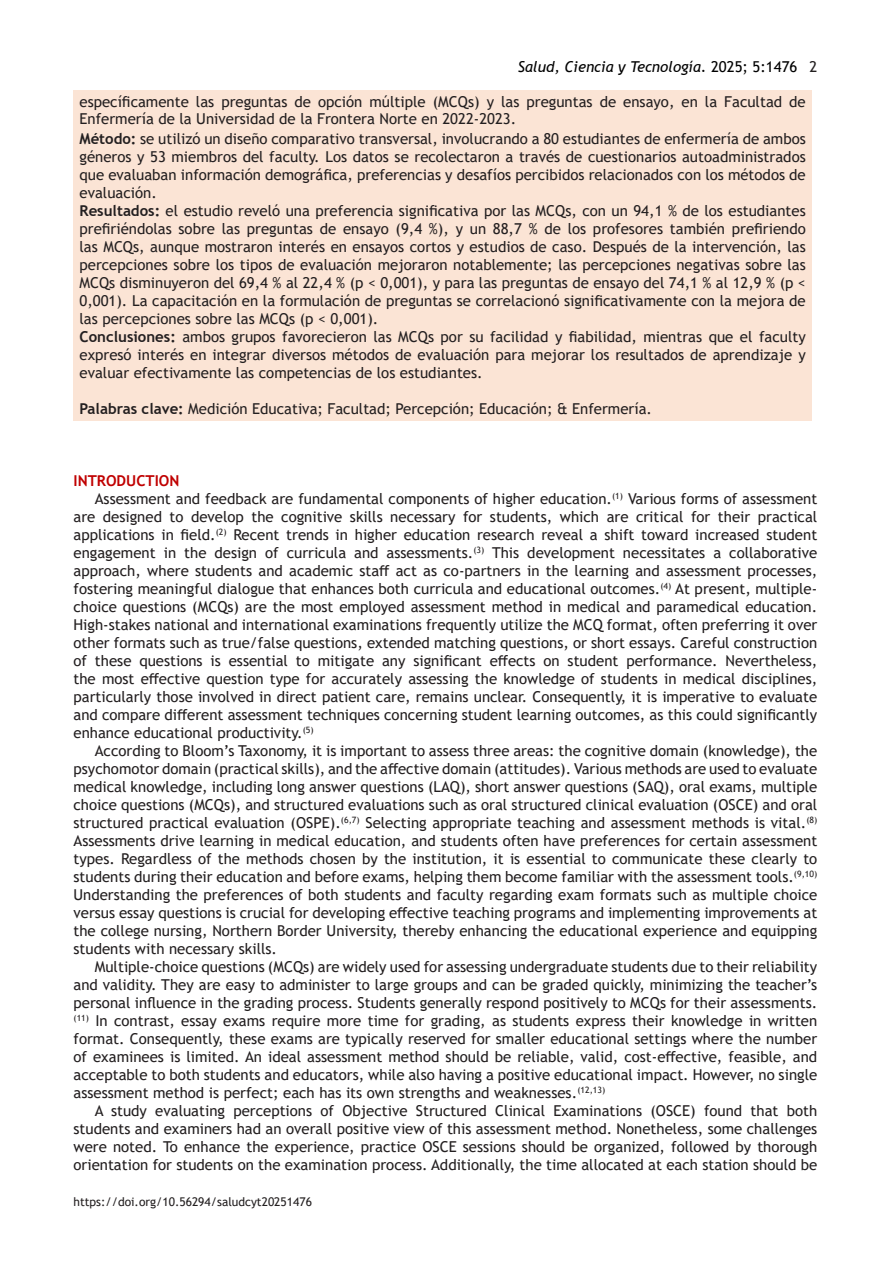
<style>
.page{position:relative;width:893px;height:1263px;background:#fff}
.page>*{position:absolute;margin:0;border:0;box-sizing:border-box;transform-origin:0 0}
.t1{font:15px/18px "Trebuchet MS";color:#231f20;text-align:justify}
.t2{font:italic 15px "Trebuchet MS";color:#000}
.t3{font:700 15px "Trebuchet MS";color:#c00000}
.t4{font:12px "Trebuchet MS";color:#231f20}
.s1{font-style:normal}
.s2{font-style:normal;color:#231f20}
.s3{font-weight:700}
</style>
<div class="page">
<div style="left:74px;top:90px;width:738px;height:330px;background:#fbe4d5"></div>
<p class="t2" style="left:518px;top:58px;width:301px">Salud, Ciencia y Tecnología. <span class="s1">2025; 5:1476</span> <span class="s2">2</span></p>
<p class="t1" style="left:80px;top:93px;width:728px;line-height:17.2px">específicamente las preguntas de opción múltiple (MCQs) y las preguntas de ensayo, en la Facultad de<br>Enfermería de la Universidad de la Frontera Norte en 2022-2023.</p>
<p class="t1" style="left:80px;top:130px;width:728px"><span class="s3">Método:</span> se utilizó un diseño comparativo transversal, involucrando a 80 estudiantes de enfermería de ambos géneros y 53 miembros del faculty. Los datos se recolectaron a través de cuestionarios autoadministrados que evaluaban información demográfica, preferencias y desafíos percibidos relacionados con los métodos de evaluación.</p>
<p class="t1" style="left:80px;top:202px;width:728px"><span class="s3">Resultados:</span> el estudio reveló una preferencia significativa por las MCQs, con un 94,1 % de los estudiantes prefiriéndolas sobre las preguntas de ensayo (9,4 %), y un 88,7 % de los profesores también prefiriendo las MCQs, aunque mostraron interés en ensayos cortos y estudios de caso. Después de la intervención, las percepciones sobre los tipos de evaluación mejoraron notablemente; las percepciones negativas sobre las MCQs disminuyeron del 69,4 % al 22,4 % (p &lt; 0,001), y para las preguntas de ensayo del 74,1 % al 12,9 % (p &lt; 0,001). La capacitación en la formulación de preguntas se correlacionó significativamente con la mejora de las percepciones sobre las MCQs (p &lt; 0,001).</p>
<p class="t1" style="left:80px;top:328px;width:728px"><span class="s3">Conclusiones:</span> ambos grupos favorecieron las MCQs por su facilidad y fiabilidad, mientras que el faculty expresó interés en integrar diversos métodos de evaluación para mejorar los resultados de aprendizaje y evaluar efectivamente las competencias de los estudiantes.</p>
<p class="t1" style="left:80px;top:400px;width:574px"><span class="s3">Palabras clave:</span> Medición Educativa; Facultad; Percepción; Educación; &amp; Enfermería.</p>
<p class="t3" style="left:74px;top:471px;width:107px">INTRODUCTION</p>
<p class="t1" style="left:74px;top:490px;width:745px;text-indent:21px">Assessment and feedback are fundamental components of higher education.<sup>(1)</sup> Various forms of assessment are designed to develop the cognitive skills necessary for students, which are critical for their practical applications in field.<sup>(2)</sup> Recent trends in higher education research reveal a shift toward increased student engagement in the design of curricula and assessments.<sup>(3)</sup> This development necessitates a collaborative approach, where students and academic staff act as co-partners in the learning and assessment processes, fostering meaningful dialogue that enhances both curricula and educational outcomes.<sup>(4)</sup> At present, multiple&shy;choice questions (MCQs) are the most employed assessment method in medical and paramedical education.<br>High-stakes national and international examinations frequently utilize the MCQ format, often preferring it over other formats such as true/false questions, extended matching questions, or short essays. Careful construction of these questions is essential to mitigate any significant effects on student performance. Nevertheless, the most effective question type for accurately assessing the knowledge of students in medical disciplines, particularly those involved in direct patient care, remains unclear. Consequently, it is imperative to evaluate and compare different assessment techniques concerning student learning outcomes, as this could significantly enhance educational productivity.<sup>(5)</sup></p>
<p class="t1" style="left:74px;top:742px;width:745px;text-indent:21px">According to Bloom’s Taxonomy, it is important to assess three areas: the cognitive domain (knowledge), the psychomotor domain (practical skills), and the affective domain (attitudes). Various methods are used to evaluate medical knowledge, including long answer questions (LAQ), short answer questions (SAQ), oral exams, multiple choice questions (MCQs), and structured evaluations such as oral structured clinical evaluation (OSCE) and oral structured practical evaluation (OSPE).<sup>(6,7)</sup> Selecting appropriate teaching and assessment methods is vital.<sup>(8)<br></sup>Assessments drive learning in medical education, and students often have preferences for certain assessment types. Regardless of the methods chosen by the institution, it is essential to communicate these clearly to students during their education and before exams, helping them become familiar with the assessment tools.<sup>(9,10)<br></sup>Understanding the preferences of both students and faculty regarding exam formats such as multiple choice versus essay questions is crucial for developing effective teaching programs and implementing improvements at the college nursing, Northern Border University, thereby enhancing the educational experience and equipping students with necessary skills.</p>
<p class="t1" style="left:74px;top:958px;width:745px;text-indent:21px">Multiple-choice questions (MCQs) are widely used for assessing undergraduate students due to their reliability and validity. They are easy to administer to large groups and can be graded quickly, minimizing the teacher’s personal influence in the grading process. Students generally respond positively to MCQs for their assessments. <sup>(11)</sup> In contrast, essay exams require more time for grading, as students express their knowledge in written format. Consequently, these exams are typically reserved for smaller educational settings where the number of examinees is limited. An ideal assessment method should be reliable, valid, cost-effective, feasible, and acceptable to both students and educators, while also having a positive educational impact. However, no single assessment method is perfect; each has its own strengths and weaknesses.<sup>(12,13)</sup></p>
<p class="t1" style="left:74px;top:1102px;width:745px;text-indent:21px">A study evaluating perceptions of Objective Structured Clinical Examinations (OSCE) found that both students and examiners had an overall positive view of this assessment method. Nonetheless, some challenges were noted. To enhance the experience, practice OSCE sessions should be organized, followed by thorough orientation for students on the examination process. Additionally, the time allocated at each station should be</p>
<p class="t4" style="left:74px;top:1194px;width:240px">https://doi.org/10.56294/saludcyt20251476</p>
</div>
